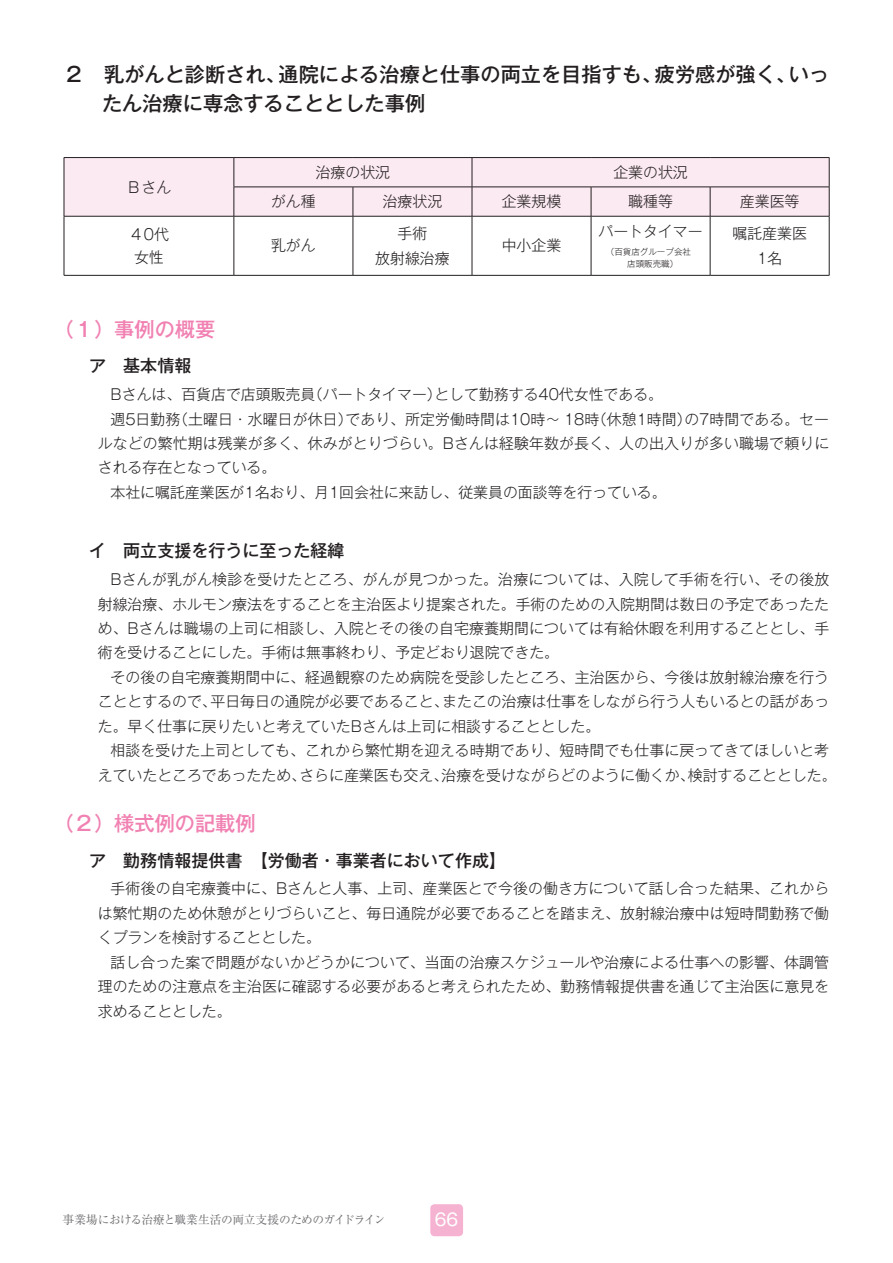
<style>
.page{position:relative;width:893px;height:1263px;background:#fff}
.page>*{position:absolute;margin:0;border:0;box-sizing:border-box;transform-origin:0 0}
.t1{font:500 20.25px/29.7px "Gothic MB101 Pro";color:#231f20}
.t2{font:500 20.25px "Gothic MB101 Pro";color:#f181b2}
.t3{font:500 16.95px "Gothic MB101 Pro";color:#231f20}
.t4{font:16.95px "Gothic MB101 Pro";color:#fff}
.t5{font:300 14.85px/24.5px "Gothic MB101 Pro";color:#231f20;text-align:center}
.t6{font:11.7px "Ryumin Pro";letter-spacing:-.035em;color:#6c6d70}
.t7{font:300 8.55px/11.7px "Gothic MB101 Pro";color:#231f20}
</style>
<div class="page">
<div style="left:430px;top:1204px;width:33px;height:32px;background:#f6b2d1;border-radius:4px"></div>
<svg style="left:65px;top:217px;width:764px;height:58px"></svg>
<hr style="left:64px;top:157px;width:170px;height:1px;background:#231f20">
<hr style="left:234px;top:157px;width:119px;height:1px;background:#231f20">
<hr style="left:353px;top:157px;width:119px;height:1px;background:#231f20">
<hr style="left:472px;top:157px;width:119px;height:1px;background:#231f20">
<hr style="left:591px;top:157px;width:119px;height:1px;background:#231f20">
<hr style="left:710px;top:157px;width:119px;height:1px;background:#231f20">
<svg style="left:64px;top:158px;width:766px;height:58px"></svg>
<hr style="left:64px;top:216px;width:170px;height:1px;background:#231f20">
<hr style="left:64px;top:216px;width:1px;height:59px;background:#231f20">
<hr style="left:234px;top:216px;width:119px;height:1px;background:#231f20">
<hr style="left:234px;top:216px;width:1px;height:59px;background:#231f20">
<hr style="left:353px;top:216px;width:119px;height:1px;background:#231f20">
<hr style="left:353px;top:216px;width:1px;height:59px;background:#231f20">
<hr style="left:472px;top:216px;width:119px;height:1px;background:#231f20">
<hr style="left:472px;top:216px;width:1px;height:59px;background:#231f20">
<hr style="left:591px;top:216px;width:119px;height:1px;background:#231f20">
<hr style="left:591px;top:216px;width:1px;height:59px;background:#231f20">
<hr style="left:710px;top:216px;width:119px;height:1px;background:#231f20">
<hr style="left:710px;top:216px;width:1px;height:59px;background:#231f20">
<hr style="left:829px;top:216px;width:1px;height:59px;background:#231f20">
<hr style="left:64px;top:275px;width:170px;height:1px;background:#231f20">
<hr style="left:234px;top:275px;width:119px;height:1px;background:#231f20">
<hr style="left:353px;top:275px;width:119px;height:1px;background:#231f20">
<hr style="left:472px;top:275px;width:119px;height:1px;background:#231f20">
<hr style="left:591px;top:275px;width:119px;height:1px;background:#231f20">
<hr style="left:710px;top:275px;width:119px;height:1px;background:#231f20">
<h1 class="t1" style="left:102px;top:56px;width:729px;text-indent:-38px">２　乳がんと診断され、通院による治療と仕事の両立を目指すも、疲労感が強く、いったん治療に専念することとした事例</h1>
<p class="t5" style="left:127px;top:173px;width:46px">Ｂさん</p>
<p class="t5" style="left:316px;top:158px;width:76px">治療の状況</p>
<p class="t5" style="left:613px;top:158px;width:76px">企業の状況</p>
<p class="t5" style="left:271px;top:187px;width:46px">がん種</p>
<p class="t5" style="left:383px;top:187px;width:61px">治療状況</p>
<p class="t5" style="left:502px;top:187px;width:61px">企業規模</p>
<p class="t5" style="left:628px;top:187px;width:46px">職種等</p>
<p class="t5" style="left:740px;top:187px;width:61px">産業医等</p>
<p class="t5" style="left:129px;top:221px;width:41px;line-height:22.4px">４0代女性</p>
<p class="t5" style="left:271px;top:231px;width:46px">乳がん</p>
<p class="t5" style="left:375px;top:219px;width:76px">手術<br>放射線治療</p>
<p class="t5" style="left:502px;top:231px;width:61px">中小企業</p>
<p class="t5" style="left:598px;top:217px;width:106px">パートタイマー</p>
<p class="t7" style="left:627px;top:245px;width:65px;text-indent:-21px">（百貨店グループ会社店頭販売職）</p>
<p class="t5" style="left:732px;top:219px;width:76px">嘱託産業医<br>1名</p>
<h1 class="t2" style="left:54px;top:312px;width:163px">（１）事例の概要</h1>
<p class="t3" style="left:89px;top:352px;width:104px">ア　基本情報</p>
<p class="t5" style="left:111px;top:380px;width:554px">Bさんは、百貨店で店頭販売員（パートタイマー）として勤務する40代女性である。</p>
<p class="t5" style="left:111px;top:405px;width:720px">週5日勤務（土曜日・水曜日が休日）であり、所定労働時間は10時～ 18時（休憩1時間）の7時間である。セー</p>
<p class="t5" style="left:98px;top:429px;width:733px">ルなどの繁忙期は残業が多く、休みがとりづらい。Bさんは経験年数が長く、人の出入りが多い職場で頼りに</p>
<p class="t5" style="left:98px;top:453px;width:180px">される存在となっている。</p>
<p class="t5" style="left:111px;top:478px;width:558px">本社に嘱託産業医が1名おり、月1回会社に来訪し、従業員の面談等を行っている。</p>
<p class="t3" style="left:89px;top:537px;width:257px">イ　両立支援を行うに至った経緯</p>
<p class="t5" style="left:98px;top:565px;width:733px;text-align:justify;text-indent:13px">Bさんが乳がん検診を受けたところ、がんが見つかった。治療については、入院して手術を行い、その後放射線治療、ホルモン療法をすることを主治医より提案された。手術のための入院期間は数日の予定であったため、Bさんは職場の上司に相談し、入院とその後の自宅療養期間については有給休暇を利用することとし、手術を受けることにした。手術は無事終わり、予定どおり退院できた。</p>
<p class="t5" style="left:98px;top:663px;width:733px;text-align:justify;text-indent:13px">その後の自宅療養期間中に、経過観察のため病院を受診したところ、主治医から、今後は放射線治療を行うこととするので、平日毎日の通院が必要であること、またこの治療は仕事をしながら行う人もいるとの話があった。早く仕事に戻りたいと考えていたBさんは上司に相談することとした。</p>
<p class="t5" style="left:98px;top:736px;width:740px">相談を受けた上司としても、これから繁忙期を迎える時期であり、短時間でも仕事に戻ってきてほしいと考<br>えていたところであったため、さらに産業医も交え、治療を受けながらどのように働くか、検討することとした。</p>
<h1 class="t2" style="left:54px;top:806px;width:203px">（２）様式例の記載例</h1>
<p class="t3" style="left:89px;top:846px;width:418px">ア　勤務情報提供書　【労働者・事業者において作成】</p>
<p class="t5" style="left:98px;top:874px;width:733px;text-align:justify;text-indent:13px">手術後の自宅療養中に、Bさんと人事、上司、産業医とで今後の働き方について話し合った結果、これからは繁忙期のため休憩がとりづらいこと、毎日通院が必要であることを踏まえ、放射線治療中は短時間勤務で働くプランを検討することとした。</p>
<p class="t5" style="left:98px;top:948px;width:733px;text-align:justify;text-indent:13px">話し合った案で問題がないかどうかについて、当面の治療スケジュールや治療による仕事への影響、体調管理のための注意点を主治医に確認する必要があると考えられたため、勤務情報提供書を通じて主治医に意見を求めることとした。</p>
<p class="t6" style="left:62px;top:1211px;width:325px">事業場における治療と職業生活の両立支援のためのガイドライン</p>
<p class="t4" style="left:435px;top:1205px;width:25px">66</p>
</div>
